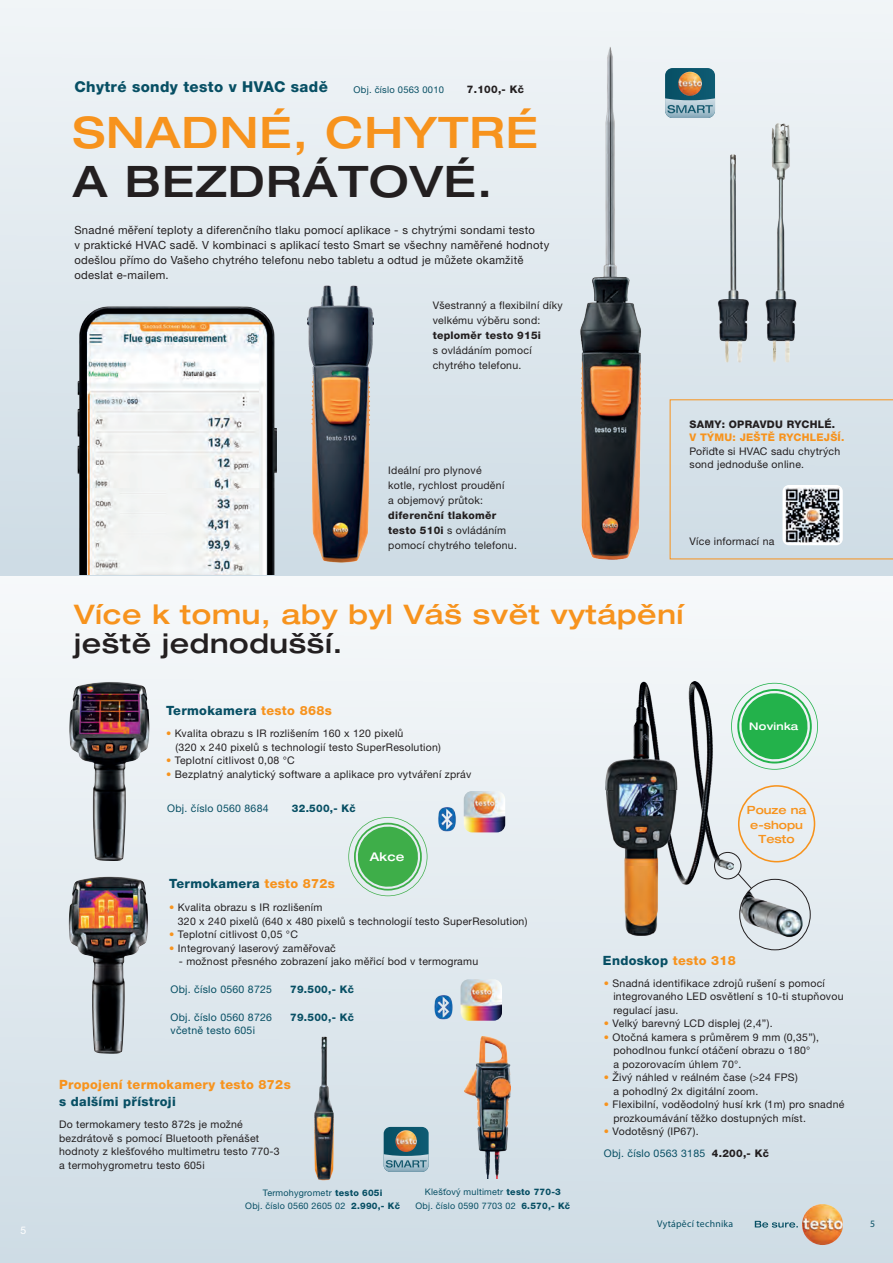
<style>
.page{position:relative;width:893px;height:1263px;background:#fff}
.page>*{position:absolute;margin:0;border:0;box-sizing:border-box;transform-origin:0 0}
.t1{font:500 expanded 43.5px "Helvetica Neue LTW1 G";letter-spacing:.025em;color:#f7931d}
.t2{font:500 expanded 43.5px "Helvetica Neue LTW1 G";letter-spacing:.025em;color:#231f20}
.t3{font:500 expanded 27px "Helvetica Neue LTW1 G";letter-spacing:.025em;color:#f7931d}
.t4{font:500 expanded 27px "Helvetica Neue LTW1 G";letter-spacing:.025em;color:#231f20}
.t5{font:800 15px "Helvetica Neue LTW1 G";letter-spacing:.025em;color:#074f64}
.t6{font:800 12.75px "Helvetica Neue LTW1 G";letter-spacing:.025em;color:#074f64}
.t7{font:800 12.75px "Helvetica Neue LTW1 G";letter-spacing:.025em;color:#f7931d}
.t8{font:500 expanded 12px "Helvetica Neue LTW1 G";color:#fff}
.t9{font:11.25px/15px "Helvetica Neue LTW1 G";letter-spacing:.025em;color:#231f20}
.t10{font:500 expanded 11.25px/14.5px "Helvetica Neue LTW1 G";color:#f7931d;text-align:center}
.t11{font:10.5px/13.5px "Helvetica Neue LTW1 G";letter-spacing:.025em;color:#231f20}
.t12{font:10.5px "Helvetica Neue LTW1 G";letter-spacing:.025em;color:#074f64}
.t13{font:800 10.5px "Helvetica Neue LTW1 G";letter-spacing:.025em;color:#231f20}
.t14{font:800 10.5px "Helvetica Neue LTW1 G";letter-spacing:.025em;color:#074f64}
.t15{font:800 10.5px "Helvetica Neue LTW1 G";letter-spacing:.025em;color:#f7931d}
.t16{font:500 expanded 10.5px "Helvetica Neue LTW1 G";letter-spacing:.025em;color:#fff}
.t17{font:10.5px "Helvetica Neue LTW1 G";color:#fff}
.t18{font:9.75px "Myriad Pro";letter-spacing:.025em;color:#074f64}
.t19{font:9.3px "Helvetica Neue LTW1 G";letter-spacing:.025em;color:#074f64}
.t20{font:9px/13.5px "Helvetica Neue LTW1 G";letter-spacing:.025em;color:#074f64;text-align:center}
.s1{font-weight:800}
.s2{color:#f7931d}
.s3{font-weight:800;color:#231f20}
</style>
<div class="page">
<div style="left:0;top:0;width:893px;height:575px;background:linear-gradient(to bottom,#f1f5f8,#cddbe4)"></div>
<div style="left:670px;top:399px;width:223px;height:160px;background:#d4e0e8"></div>
<img style="left:307px;top:281px;width:66px;height:281px">
<img style="left:565px;top:17px;width:95px;height:558px">
<img style="left:674px;top:82px;width:134px;height:303px">
<svg style="left:665px;top:68px;width:50px;height:50px;background:#668588"></svg>
<div style="left:0;top:575px;width:893px;height:688px;background:linear-gradient(to bottom,#f7f9fa,#cedce5)"></div>
<img style="left:69px;top:877px;width:79px;height:177px">
<img style="left:433px;top:802px;width:31px;height:34px">
<img style="left:464px;top:791px;width:41px;height:41px">
<img style="left:69px;top:682px;width:80px;height:179px">
<img style="left:429px;top:990px;width:32px;height:34px">
<img style="left:461px;top:979px;width:41px;height:42px">
<img style="left:464px;top:1036px;width:46px;height:143px">
<svg style="left:384px;top:1127px;width:45px;height:45px;background:#668589"></svg>
<svg style="left:733px;top:683px;width:85px;height:87px"></svg>
<img style="left:606px;top:682px;width:127px;height:253px">
<div style="left:738px;top:785px;width:77px;height:77px;border:2px solid #f7931d;border-radius:50%"></div>
<img style="left:314px;top:1037px;width:20px;height:143px">
<img style="left:740px;top:879px;width:63px;height:71px">
<div style="left:739px;top:879px;width:72px;height:71px;border:1px solid #231f20;border-radius:50%"></div>
<div style="left:714px;top:852px;width:27px;height:27px;border:1px solid #231f20;border-radius:50%"></div>
<svg style="left:738px;top:873px;width:14px;height:16px"></svg>
<img style="left:74px;top:303px;width:202px;height:272px">
<svg style="left:755px;top:1221px;width:43px;height:6px"></svg>
<img style="left:802px;top:1204px;width:41px;height:41px;border-radius:21px">
<div style="left:782px;top:485px;width:61px;height:60px;background:#fff;border-radius:6px"></div>
<img style="left:785px;top:487px;width:55px;height:56px">
<svg style="left:348px;top:817px;width:79px;height:79px;background:#8bcb96"></svg>
<p class="t17" style="left:21px;top:1224px;width:7px">5</p>
<h3 class="t5" style="left:74px;top:78px;width:255px">Chytré sondy testo v HVAC sadě</h3>
<p class="t19" style="left:354px;top:84px;width:92px">Obj. číslo 0563 0010</p>
<p class="t13" style="left:467px;top:83px;width:59px">7.100,- Kč</p>
<h1 class="t1" style="left:73px;top:104px;width:467px">SNADNÉ, CHYTRÉ</h1>
<h1 class="t2" style="left:73px;top:154px;width:421px">A BEZDRÁTOVÉ.</h1>
<p class="t9" style="left:74px;top:222px;width:476px">Snadné měření teploty a diferenčního tlaku pomocí aplikace - s chytrými sondami testo<br>v praktické HVAC sadě. V kombinaci s aplikací testo Smart se všechny naměřené hodnoty odešlou přímo do Vašeho chytrého telefonu nebo tabletu a odtud je můžete okamžitě odeslat e-mailem.</p>
<p class="t11" style="left:433px;top:298px;width:132px;line-height:15px">Všestranný a flexibilní díky velkému výběru sond:</p>
<p class="t13" style="left:433px;top:329px;width:110px">teploměr testo 915i</p>
<p class="t11" style="left:433px;top:343px;width:100px;line-height:15px">s ovládáním pomocí chytrého telefonu.</p>
<p class="t11" style="left:388px;top:463px;width:118px;line-height:15px">Ideální pro plynové kotle, rychlost proudění a objemový průtok:</p>
<p class="t11" style="left:388px;top:508px;width:130px;line-height:15px"><span class="s1">diferenční tlakoměr testo 510i</span> s ovládáním pomocí chytrého telefonu.</p>
<p class="t13" style="left:689px;top:418px;width:147px">SAMY: OPRAVDU RYCHLÉ.</p>
<p class="t15" style="left:689px;top:431px;width:156px">V TÝMU: JEŠTĚ RYCHLEJŠÍ.</p>
<p class="t11" style="left:689px;top:444px;width:152px">Pořiďte si HVAC sadu chytrých sond jednoduše online.</p>
<p class="t11" style="left:689px;top:535px;width:86px">Více informací na</p>
<h2 class="t3" style="left:74px;top:597px;width:611px">Více k tomu, aby byl Váš svět vytápění</h2>
<h2 class="t4" style="left:74px;top:626px;width:270px">ještě jednodušší.</h2>
<p class="t6" style="left:166px;top:703px;width:167px">Termokamera <span class="s2">testo 868s</span></p>
<p class="t11" style="left:176px;top:726px;width:267px;text-indent:-10px"><span class="s2">•</span> Kvalita obrazu s IR rozlišením 160 x 120 pixelů<br>(320 x 240 pixelů s technologií testo SuperResolution)</p>
<p class="t11" style="left:166px;top:753px;width:130px"><span class="s2">•</span> Teplotní citlivost 0,08 °C</p>
<p class="t11" style="left:166px;top:767px;width:307px"><span class="s2">•</span> Bezplatný analytický software a aplikace pro vytváření zpráv</p>
<p class="t12" style="left:167px;top:801px;width:103px">Obj. číslo 0560 8684</p>
<p class="t14" style="left:292px;top:802px;width:65px">32.500,- Kč</p>
<p class="t6" style="left:169px;top:876px;width:167px">Termokamera <span class="s2">testo 872s</span></p>
<p class="t8" style="left:370px;top:849px;width:36px">Akce</p>
<p class="t11" style="left:178px;top:901px;width:351px;text-indent:-9px"><span class="s2">•</span> Kvalita obrazu s IR rozlišením<br>320 x 240 pixelů (640 x 480 pixelů s technologií testo SuperResolution)</p>
<p class="t11" style="left:169px;top:928px;width:130px"><span class="s2">•</span> Teplotní citlivost 0,05 °C</p>
<p class="t11" style="left:169px;top:941px;width:168px"><span class="s2">•</span> Integrovaný laserový zaměřovač</p>
<p class="t11" style="left:179px;top:955px;width:301px">- možnost přesného zobrazení jako měřicí bod v termogramu</p>
<p class="t12" style="left:171px;top:983px;width:103px">Obj. číslo 0560 8725</p>
<p class="t12" style="left:171px;top:1011px;width:103px">Obj. číslo 0560 8726</p>
<p class="t12" style="left:171px;top:1024px;width:86px">včetně testo 605i</p>
<p class="t14" style="left:290px;top:983px;width:65px">79.500,- Kč</p>
<p class="t14" style="left:290px;top:1011px;width:65px">79.500,- Kč</p>
<p class="t7" style="left:59px;top:1077px;width:233px">Propojení termokamery testo 872s</p>
<p class="t6" style="left:59px;top:1094px;width:118px">s dalšími přístroji</p>
<p class="t11" style="left:59px;top:1118px;width:222px">Do termokamery testo 872s je možné bezdrátově s pomocí Bluetooth přenášet hodnoty z klešťového multimetru testo 770-3 a termohygrometru testo 605i</p>
<p class="t20" style="left:245px;top:1185px;width:156px">Termohygrometr <span class="s1">testo 605i<br></span>Obj. číslo 0560 2605 02 <span class="s1">2.990,- Kč</span></p>
<p class="t20" style="left:416px;top:1185px;width:156px">Klešťový multimetr <span class="s1">testo 770-3<br></span>Obj. číslo 0590 7703 02 <span class="s1">6.570,- Kč</span></p>
<p class="t16" style="left:749px;top:720px;width:51px">Novinka</p>
<p class="t10" style="left:747px;top:802px;width:61px">Pouze na e-shopu<br>Testo</p>
<p class="t6" style="left:603px;top:952px;width:134px">Endoskop <span class="s2">testo 318</span></p>
<p class="t11" style="left:613px;top:976px;width:232px;text-indent:-10px"><span class="s2">•</span> Snadná identifikace zdrojů rušení s pomocí integrovaného LED osvětlení s 10-ti stupňovou regulací jasu.</p>
<p class="t11" style="left:604px;top:1016px;width:170px"><span class="s2">•</span> Velký barevný LCD displej (2,4”).</p>
<p class="t11" style="left:613px;top:1030px;width:207px;text-indent:-10px"><span class="s2">•</span> Otočná kamera s průměrem 9 mm (0,35”), pohodlnou funkcí otáčení obrazu o 180°<br>a pozorovacím úhlem 70°.</p>
<p class="t11" style="left:613px;top:1070px;width:186px;text-indent:-10px"><span class="s2">•</span> Živý náhled v reálném čase (&gt;24 FPS) a pohodlný 2x digitální zoom.</p>
<p class="t11" style="left:613px;top:1097px;width:233px;text-indent:-10px"><span class="s2">•</span> Flexibilní, voděodolný husí krk (1m) pro snadné prozkoumávání těžko dostupných míst.</p>
<p class="t11" style="left:604px;top:1124px;width:96px"><span class="s2">•</span> Vodotěsný (IP67).</p>
<p class="t12" style="left:604px;top:1146px;width:167px">Obj. číslo 0563 3185 <span class="s3">4.200,- Kč</span></p>
<p class="t18" style="left:657px;top:1218px;width:77px">Vytápěcí technika</p>
<p class="t18" style="left:870px;top:1218px;width:7px">5</p>
</div>
